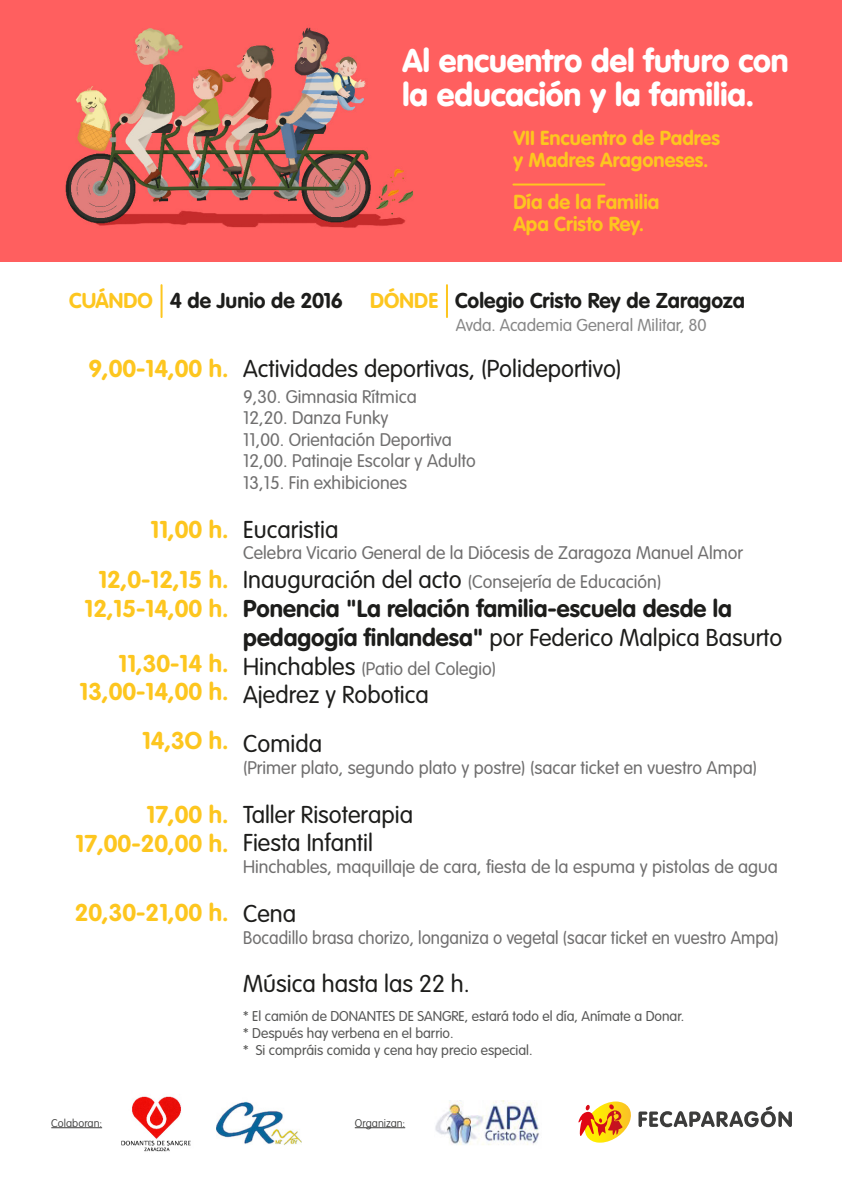
<style>
.page{position:relative;width:842px;height:1191px;background:#fff}
.page>*{position:absolute;margin:0;border:0;box-sizing:border-box;transform-origin:0 0}
.t1{font:900 32px/34px "VAG Rounded Std";color:#fff}
.t2{font:300 24px/48.8px "VAG Rounded Std";color:#1d1d1b}
.t3{font:700 24px/28.8px "VAG Rounded Std";color:#fdc61f;text-align:right}
.t4{font:700 24px/28.8px "VAG Rounded Std";color:#1d1d1b}
.t5{font:700 21.2px "VAG Rounded Std";color:#1d1d1b}
.t6{font:700 20px/22px "VAG Rounded Std";color:#fdc61f}
.t7{font:300 18px/21.6px "VAG Rounded Std";color:#706f6f}
.t8{font:300 18px "VAG Rounded Std";color:#706f6f;scale:.95 1}
.t9{font:300 17px "VAG Rounded Std";color:#878787}
.t10{font:300 14px/16.8px "VAG Rounded Std";color:#575756}
.t11{font:100 11px "VAG Rounded Std";letter-spacing:.005em;color:#3c3c3b}
.s1{color:#fdc61f}
.s2{font-size:24px;color:#1d1d1b}
.s3{font-weight:300}
</style>
<div class="page">
<div style="left:0;top:0;width:842px;height:262px;background:#ff5f5f"></div>
<svg style="left:578px;top:1101px;width:214px;height:41px"></svg>
<hr style="left:355px;top:1127px;width:50px;height:1px;background:#3c3c3b">
<hr style="left:51px;top:1127px;width:51px;height:1px;background:#3c3c3b">
<img style="left:65px;top:27px;width:348px;height:201px">
<hr style="left:513px;top:183px;width:91px;height:2px;background:#fdc61f">
<hr style="left:446px;top:285px;width:2px;height:32px;background:#fdc61f">
<hr style="left:161px;top:285px;width:2px;height:32px;background:#fdc61f">
<img style="left:121px;top:1096px;width:70px;height:56px">
<img style="left:216px;top:1101px;width:85px;height:44px">
<img style="left:435px;top:1100px;width:104px;height:45px">
<h1 class="t1" style="left:402px;top:45px;width:388px">Al encuentro del futuro con la educación y la familia.</h1>
<p class="t6" style="left:513px;top:128px;width:208px">VII Encuentro de Padres y Madres Aragoneses.</p>
<p class="t6" style="left:513px;top:192px;width:148px">Día de la Familia<br>Apa Cristo Rey.</p>
<p class="t5" style="left:69px;top:288px;width:275px"><span class="s1">CUÁNDO</span> 4 de Junio de 2016</p>
<p class="t5" style="left:370px;top:288px;width:376px"><span class="s1">DÓNDE</span> Colegio Cristo Rey de Zaragoza</p>
<h2 class="t3" style="left:89px;top:355px;width:141px">9,00-14,00 h.</h2>
<h2 class="t3" style="left:98px;top:505px;width:132px;line-height:49.8px">11,00 h.<br>12,0-12,15 h.</h2>
<h2 class="t3" style="left:85px;top:595px;width:145px">12,15-14,00 h.</h2>
<h2 class="t3" style="left:80px;top:649px;width:150px">11,30-14 h.<br>13,00-14,00 h.</h2>
<h2 class="t3" style="left:142px;top:727px;width:88px">14,3O h.</h2>
<h2 class="t3" style="left:76px;top:801px;width:154px">17,00 h.<br>17,00-20,00 h.</h2>
<h2 class="t3" style="left:75px;top:899px;width:155px">20,30-21,00 h.</h2>
<p class="t9" style="left:456px;top:315px;width:252px">Avda. Academia General Militar, 80</p>
<h2 class="t2" style="left:243px;top:345px;width:380px">Actividades deportivas, (Polideportivo)</h2>
<p class="t7" style="left:243px;top:386px;width:234px">9,30. Gimnasia Rítmica<br>12,20. Danza Funky<br>11,00. Orientación Deportiva<br>12,00. Patinaje Escolar y Adulto<br>13,15. Fin exhibiciones</p>
<h2 class="t2" style="left:243px;top:506px;width:97px">Eucaristia</h2>
<p class="t7" style="left:243px;top:539px;width:501px;line-height:28.8px">Celebra Vicario General de la Diócesis de Zaragoza Manuel Almor<br><span class="s2">Inauguración del acto</span> (Consejería de Educación)</p>
<h2 class="t4" style="left:243px;top:595px;width:541px">Ponencia "La relación familia-escuela desde la pedagogía finlandesa" <span class="s3">por Federico Malpica Basurto</span></h2>
<p class="t7" style="left:243px;top:658px;width:254px"><span class="s2">Hinchables</span> (Patio del Colegio)</p>
<h2 class="t2" style="left:243px;top:671px;width:187px">Ajedrez y Robotica<br>Comida</h2>
<p class="t7" style="left:243px;top:757px;width:515px">(Primer plato, segundo plato y postre) (sacar ticket en vuestro Ampa)</p>
<h2 class="t2" style="left:243px;top:800px;width:171px;line-height:28.8px">Taller Risoterapia<br>Fiesta Infantil</h2>
<p class="t7" style="left:243px;top:856px;width:536px">Hinchables, maquillaje de cara, fiesta de la espuma y pistolas de agua</p>
<h2 class="t2" style="left:243px;top:890px;width:54px">Cena</h2>
<p class="t8" style="left:243px;top:927px;width:565px">Bocadillo brasa chorizo, longaniza o vegetal (sacar ticket en vuestro Ampa)</p>
<h2 class="t2" style="left:243px;top:960px;width:228px">Música hasta las 22 h.</h2>
<p class="t10" style="left:243px;top:1008px;width:443px">* El camión de DONANTES DE SANGRE, estará todo el día, Anímate a Donar. * Después hay verbena en el barrio.<br>* Si compráis comida y cena hay precio especial.</p>
<p class="t11" style="left:51px;top:1116px;width:52px">Colaboran:</p>
<p class="t11" style="left:355px;top:1116px;width:52px">Organizan:</p>
</div>
